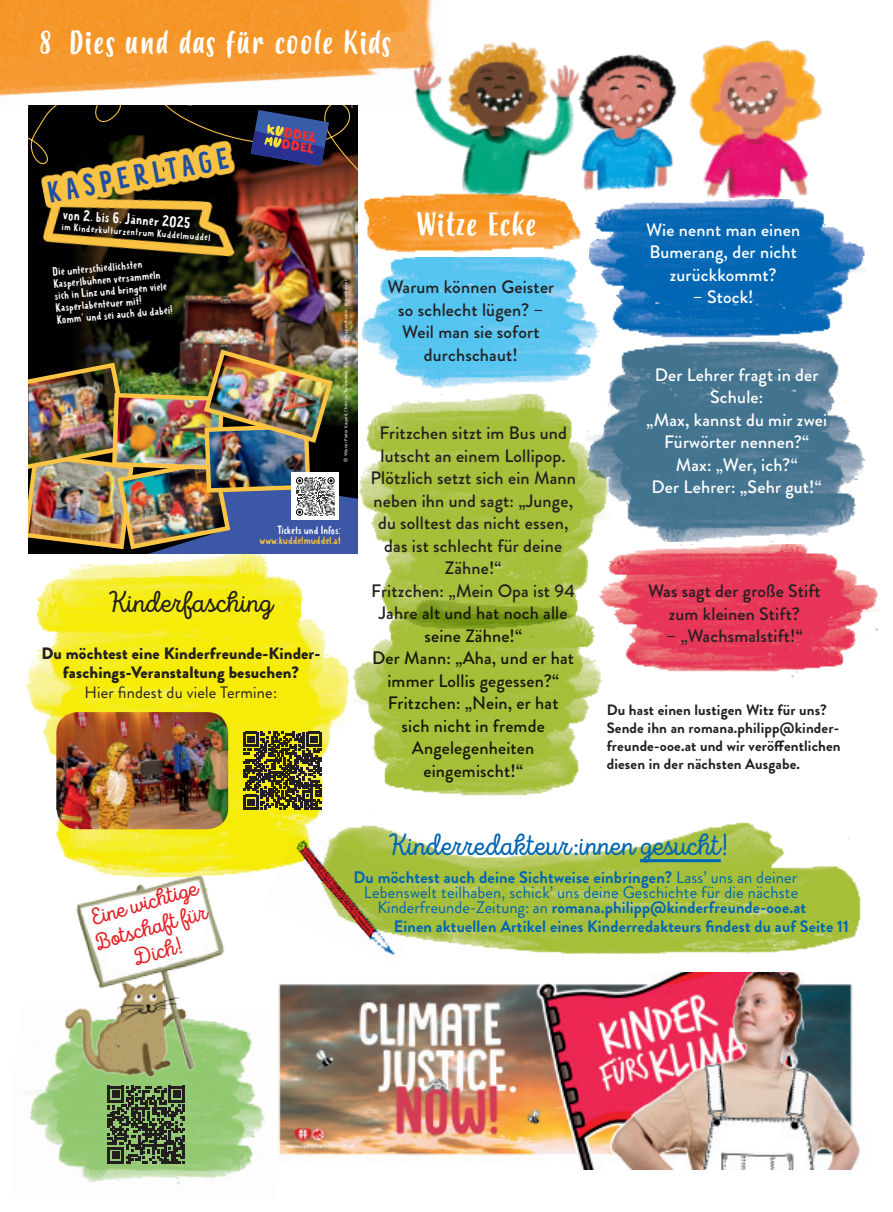
<style>
.page{position:relative;width:893px;height:1212px;background:#fff}
.page>*{position:absolute;margin:0;border:0;box-sizing:border-box;transform-origin:0 0}
.t1{font:31.5px "Budidaya";letter-spacing:.05em;color:#fff}
.t2{font:30.45px "Intro Script";letter-spacing:-.015em;color:#0166b3}
.t3{font:30px "Intro Script";letter-spacing:-.015em;color:#231f20}
.t4{font:700 25.2px "Little Dinosaur";color:#1f4fa0}
.t5{font:24px/25.5px "Intro Script";color:#e41f25;text-align:center}
.t6{font:500 18px/22.5px "Brandon Grotesque";letter-spacing:.01em;color:#231f20;text-align:center}
.t7{font:500 18px/22.5px "Brandon Grotesque";letter-spacing:.01em;color:#fff;text-align:center}
.t8{font:16.8px/15.1px "Brandon Grotesque";letter-spacing:.01em;color:#0166b3;text-align:right}
.t9{font:700 16.5px/18.5px "Brandon Grotesque";letter-spacing:.01em;color:#0166b3}
.t10{font:900 16.5px/19.5px "Brandon Grotesque";letter-spacing:.01em;color:#231f20;text-align:center}
.t11{font:16.5px "Brandon Grotesque";letter-spacing:.01em;color:#231f20}
.t12{font:700 15px/18px "Brandon Grotesque";letter-spacing:.01em;color:#231f20}
.t13{font:700 13.2px "Little Dinosaur";color:#fff}
.t14{font:700 10.35px/12px "Little Dinosaur";color:#fff}
.t15{font:700 9.75px "Little Dinosaur";color:#fcc444}
.t16{font:700 9.75px "Little Dinosaur";color:#fff}
.t17{font:700 9.15px "Little Dinosaur";color:#fff}
.t18{font:4.95px "Agenda";color:#fff}
.s1{font-size:7.05px}
.s2{font-weight:700}
.s3{font-weight:400;font-size:16.8px}
</style>
<div class="page">
<img style="left:23px;top:554px;width:308px;height:321px">
<img style="left:590px;top:199px;width:276px;height:133px">
<img style="left:361px;top:244px;width:241px;height:144px">
<img style="left:366px;top:196px;width:222px;height:60px">
<img style="left:315px;top:812px;width:546px;height:142px">
<img style="left:263px;top:828px;width:167px;height:128px">
<hr style="left:640px;top:859px;width:81px;height:3px;background:#0166b3">
<img style="left:29px;top:1027px;width:237px;height:158px">
<img style="left:341px;top:394px;width:246px;height:207px">
<img style="left:585px;top:332px;width:281px;height:209px">
<img style="left:398px;top:41px;width:187px;height:158px">
<img style="left:689px;top:40px;width:133px;height:157px">
<img style="left:576px;top:49px;width:101px;height:145px">
<img style="left:278px;top:973px;width:582px;height:197px">
<img style="left:576px;top:545px;width:304px;height:132px">
<img style="left:331px;top:601px;width:272px;height:195px">
<svg style="left:244px;top:732px;width:77px;height:77px;background:#635d1d"></svg>
<img style="left:56px;top:712px;width:172px;height:117px">
<img style="left:0;top:0;width:441px;height:105px">
<img style="left:61px;top:875px;width:172px;height:204px">
<img style="left:144px;top:265px;width:214px;height:82px">
<svg style="left:28px;top:265px;width:116px;height:82px;background:#050403"></svg>
<img style="left:28px;top:347px;width:332px;height:207px">
<svg style="left:361px;top:562px;width:5px;height:5px"></svg>
<img style="left:28px;top:105px;width:338px;height:160px">
<svg style="left:108px;top:1086px;width:77px;height:77px;background:#4c5d3e"></svg>
<h1 class="t1" style="left:39px;top:25px;width:15px">8</h1>
<h1 class="t1" style="left:69px;top:25px;width:323px">Dies und das für coole Kids</h1>
<h3 class="t4" style="left:44px;top:175px;width:186px;rotate:-11deg">KASPERLTAGE</h3>
<p class="t13" style="left:63px;top:204px;width:130px;rotate:4deg">von 2. bis 6. Jänner 2025</p>
<p class="t17" style="left:62px;top:220px;width:150px;rotate:4deg">im Kinderkulturzentrum Kuddelmuddel</p>
<p class="t14" style="left:52px;top:266px;width:118px;rotate:-5deg">Die unterschiedlichsten<br>Kasperlbühnen versammeln sich in Linz und bringen viele<br>Kasperlabenteuer mit!<br>Komm' und sei auch du dabei!</p>
<p class="t18" style="left:343px;top:462px;width:184px;rotate:-90deg"><span class="s1">©</span> Wiener Prater Kasperl, Christian Traunwieser, Zir-Zop, Linzer Puppentheater, Kiepenkasper</p>
<p class="t16" style="left:277px;top:523px;width:65px">Tickets und Infos:</p>
<p class="t15" style="left:259px;top:532px;width:83px">www.kuddelmuddel.at</p>
<h3 class="t3" style="left:107px;top:585px;width:169px">Kinderfasching</h3>
<p class="t10" style="left:41px;top:643px;width:281px">Du möchtest eine Kinderfreunde-Kinder&shy;faschings-Veranstaltung besuchen?</p>
<p class="t11" style="left:85px;top:680px;width:194px">Hier findest du viele Termine:</p>
<h1 class="t1" style="left:416px;top:207px;width:121px">Witze Ecke</h1>
<p class="t6" style="left:387px;top:276px;width:169px">Warum können Geister so schlecht lügen? –<br>Weil man sie sofort durchschaut!</p>
<p class="t6" style="left:370px;top:422px;width:207px">Fritzchen sitzt im Bus und lutscht an einem Lollipop.<br>Plötzlich setzt sich ein Mann neben ihn und sagt: „Junge, du solltest das nicht essen, das ist schlecht für deine<br>Zähne!“<br>Fritzchen: „Mein Opa ist 94<br>Jahre alt und hat noch alle seine Zähne!“<br>Der Mann: „Aha, und er hat immer Lollis gegessen?“<br>Fritzchen: „Nein, er hat<br>sich nicht in fremde<br>Angelegenheiten eingemischt!“</p>
<p class="t7" style="left:646px;top:219px;width:156px">Wie nennt man einen<br>Bumerang, der nicht zurückkommt?</p>
<p class="t7" style="left:693px;top:286px;width:62px">– Stock!</p>
<p class="t7" style="left:646px;top:364px;width:183px">Der Lehrer fragt in der<br>Schule:<br>„Max, kannst du mir zwei<br>Fürwörter nennen?“<br>Max: „Wer, ich?“<br>Der Lehrer: „Sehr gut!“</p>
<p class="t6" style="left:648px;top:580px;width:174px">Was sagt der große Stift zum kleinen Stift?</p>
<p class="t6" style="left:666px;top:625px;width:138px">– „Wachsmalstift!“</p>
<p class="t12" style="left:607px;top:701px;width:236px">Du hast einen lustigen Witz für uns?<br>Sende ihn an romana.philipp@kinder&shy;freunde-ooe.at und wir veröffentlichen diesen in der nächsten Ausgabe.</p>
<h3 class="t5" style="left:84px;top:906px;width:119px;rotate:-16deg">Eine wichtige<br>Botschaft für<br>Dich!</h3>
<h2 class="t2" style="left:387px;top:827px;width:343px">Kinderredakteur:innen gesucht!</h2>
<p class="t8" style="left:353px;top:869px;width:446px"><span class="s2">Du möchtest auch deine Sichtweise einbringen?</span> Lass’ uns an deiner<br>Lebenswelt teilhaben, schick’ uns deine Geschichte für die nächste</p>
<p class="t9" style="left:394px;top:898px;width:457px;text-indent:-16px"><span class="s3">Kinderfreunde-Zeitung: an</span> romana.philipp@kinderfreunde-ooe.at<br>Einen aktuellen Artikel eines Kinderredakteurs findest du auf Seite 11</p>
</div>
